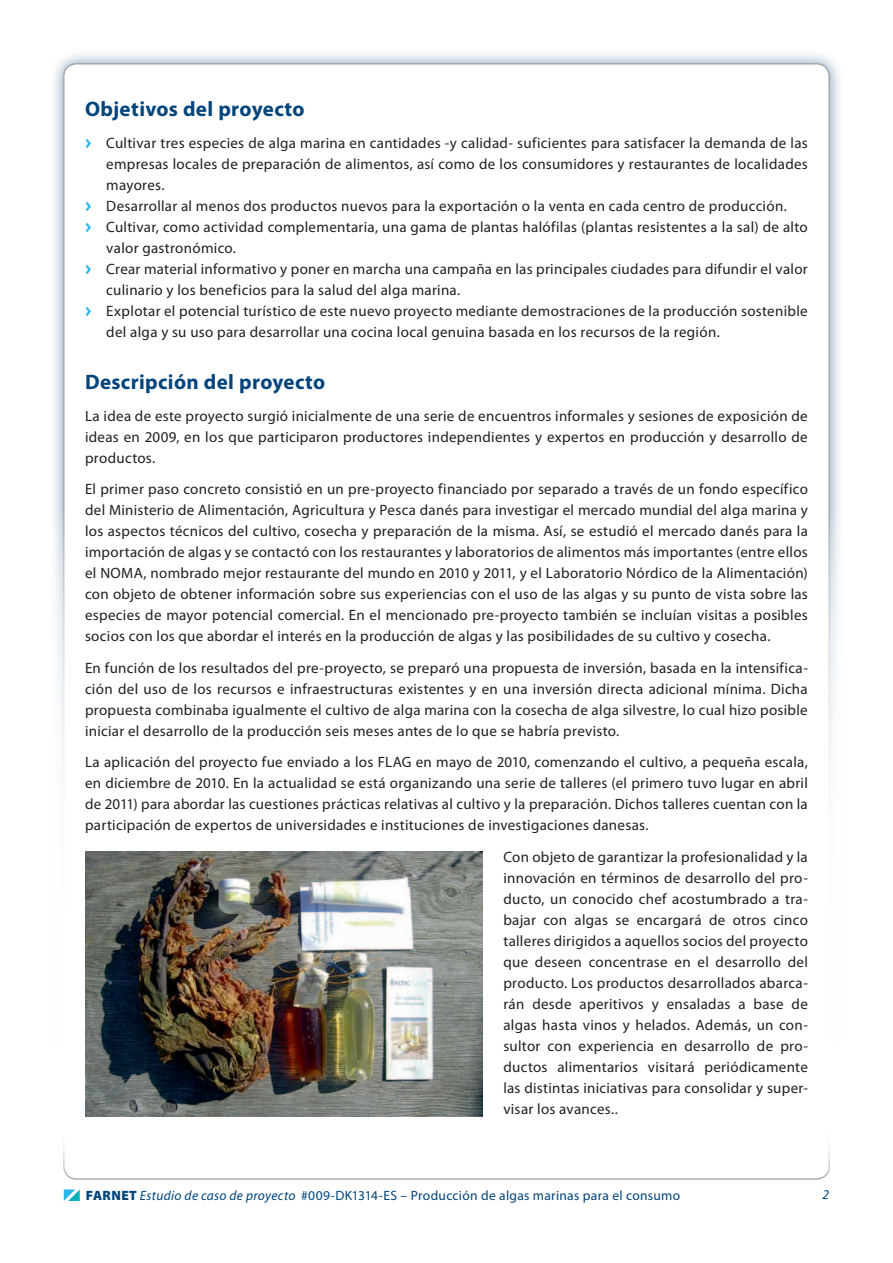
<style>
.page{position:relative;width:893px;height:1263px;background:#fff}
.page>*{position:absolute;margin:0;border:0;box-sizing:border-box;transform-origin:0 0}
.t1{font:700 21px "Myriad Pro";letter-spacing:.015em;color:#00447b}
.t2{font:15px/21px "Myriad Pro";letter-spacing:.02em;color:#231f20;text-align:justify}
.t3{font:13.5px "Myriad Pro";letter-spacing:.02em;color:#00447b}
.t4{font:italic 13.5px "Myriad Pro";color:#00447b}
.s1{font-family:"Meta Plus Bold Caps";color:#26b6ea}
.s2{font-weight:900}
.s3{font-style:italic}
</style>
<div class="page">
<div style="left:49px;top:49px;width:795px;height:1165px;background:#00447b;opacity:.5"></div>
<div style="left:64px;top:64px;width:765px;height:1135px;background:#fff;border-radius:13px"></div>
<div style="left:0;top:510px;width:893px;height:753px;background:#fff"></div>
<svg style="left:63px;top:1146px;width:767px;height:34px"></svg>
<svg style="left:64px;top:1189px;width:16px;height:12px"></svg>
<img style="left:85px;top:852px;width:397px;height:264px">
<h1 class="t1" style="left:85px;top:95px;width:221px">Objetivos del proyecto</h1>
<p class="t2" style="left:85px;top:132px;width:724px"><span class="s1">&gt;</span> Cultivar tres especies de alga marina en cantidades -y calidad- suficientes para satisfacer la demanda de las</p>
<p class="t2" style="left:106px;top:153px;width:703px">empresas locales de preparación de alimentos, así como de los consumidores y restaurantes de localidades</p>
<p class="t2" style="left:106px;top:174px;width:60px">mayores.</p>
<p class="t2" style="left:85px;top:195px;width:703px"><span class="s1">&gt;</span> Desarrollar al menos dos productos nuevos para la exportación o la venta en cada centro de producción.</p>
<p class="t2" style="left:85px;top:216px;width:724px"><span class="s1">&gt;</span> Cultivar, como actividad complementaria, una gama de plantas halófilas (plantas resistentes a la sal) de alto</p>
<p class="t2" style="left:106px;top:237px;width:131px">valor gastronómico.</p>
<p class="t2" style="left:85px;top:258px;width:724px"><span class="s1">&gt;</span> Crear material informativo y poner en marcha una campaña en las principales ciudades para difundir el valor</p>
<p class="t2" style="left:106px;top:279px;width:356px">culinario y los beneficios para la salud del alga marina.</p>
<p class="t2" style="left:85px;top:300px;width:724px"><span class="s1">&gt;</span> Explotar el potencial turístico de este nuevo proyecto mediante demostraciones de la producción sostenible</p>
<p class="t2" style="left:106px;top:321px;width:615px">del alga y su uso para desarrollar una cocina local genuina basada en los recursos de la región.</p>
<h1 class="t1" style="left:85px;top:368px;width:242px">Descripción del proyecto</h1>
<p class="t2" style="left:85px;top:405px;width:724px">La idea de este proyecto surgió inicialmente de una serie de encuentros informales y sesiones de exposición de ideas en 2009, en los que participaron productores independientes y expertos en producción y desarrollo de productos.</p>
<p class="t2" style="left:85px;top:478px;width:724px">El primer paso concreto consistió en un pre-proyecto financiado por separado a través de un fondo específico del Ministerio de Alimentación, Agricultura y Pesca danés para investigar el mercado mundial del alga marina y los aspectos técnicos del cultivo, cosecha y preparación de la misma. Así, se estudió el mercado danés para la importación de algas y se contactó con los restaurantes y laboratorios de alimentos más importantes (entre ellos el NOMA, nombrado mejor restaurante del mundo en 2010 y 2011, y el Laboratorio Nórdico de la Alimentación) con objeto de obtener información sobre sus experiencias con el uso de las algas y su punto de vista sobre las especies de mayor potencial comercial. En el mencionado pre-proyecto también se incluían visitas a posibles socios con los que abordar el interés en la producción de algas y las posibilidades de su cultivo y cosecha.</p>
<p class="t2" style="left:85px;top:657px;width:724px">En función de los resultados del pre-proyecto, se preparó una propuesta de inversión, basada en la intensifica&shy;ción del uso de los recursos e infraestructuras existentes y en una inversión directa adicional mínima. Dicha propuesta combinaba igualmente el cultivo de alga marina con la cosecha de alga silvestre, lo cual hizo posible iniciar el desarrollo de la producción seis meses antes de lo que se habría previsto.</p>
<p class="t2" style="left:85px;top:751px;width:724px">La aplicación del proyecto fue enviado a los FLAG en mayo de 2010, comenzando el cultivo, a pequeña escala, en diciembre de 2010. En la actualidad se está organizando una serie de talleres (el primero tuvo lugar en abril de 2011) para abordar las cuestiones prácticas relativas al cultivo y la preparación. Dichos talleres cuentan con la participación de expertos de universidades e instituciones de investigaciones danesas.</p>
<p class="t2" style="left:503px;top:846px;width:306px">Con objeto de garantizar la profesionalidad y la innovación en términos de desarrollo del pro&shy;ducto, un conocido chef acostumbrado a tra&shy;bajar con algas se encargará de otros cinco talleres dirigidos a aquellos socios del proyecto que deseen concentrase en el desarrollo del producto. Los productos desarrollados abarca&shy;rán desde aperitivos y ensaladas a base de algas hasta vinos y helados. Además, un con&shy;sultor con experiencia en desarrollo de pro&shy;ductos alimentarios visitará periódicamente las distintas iniciativas para consolidar y super&shy;visar los avances..</p>
<p class="t3" style="left:86px;top:1187px;width:596px"><span class="s2">FARNET</span> <span class="s3">Estudio de caso de proyecto</span> #009-DK1314-ES – Producción de algas marinas para el consumo</p>
<p class="t4" style="left:822px;top:1186px;width:8px">2</p>
</div>
